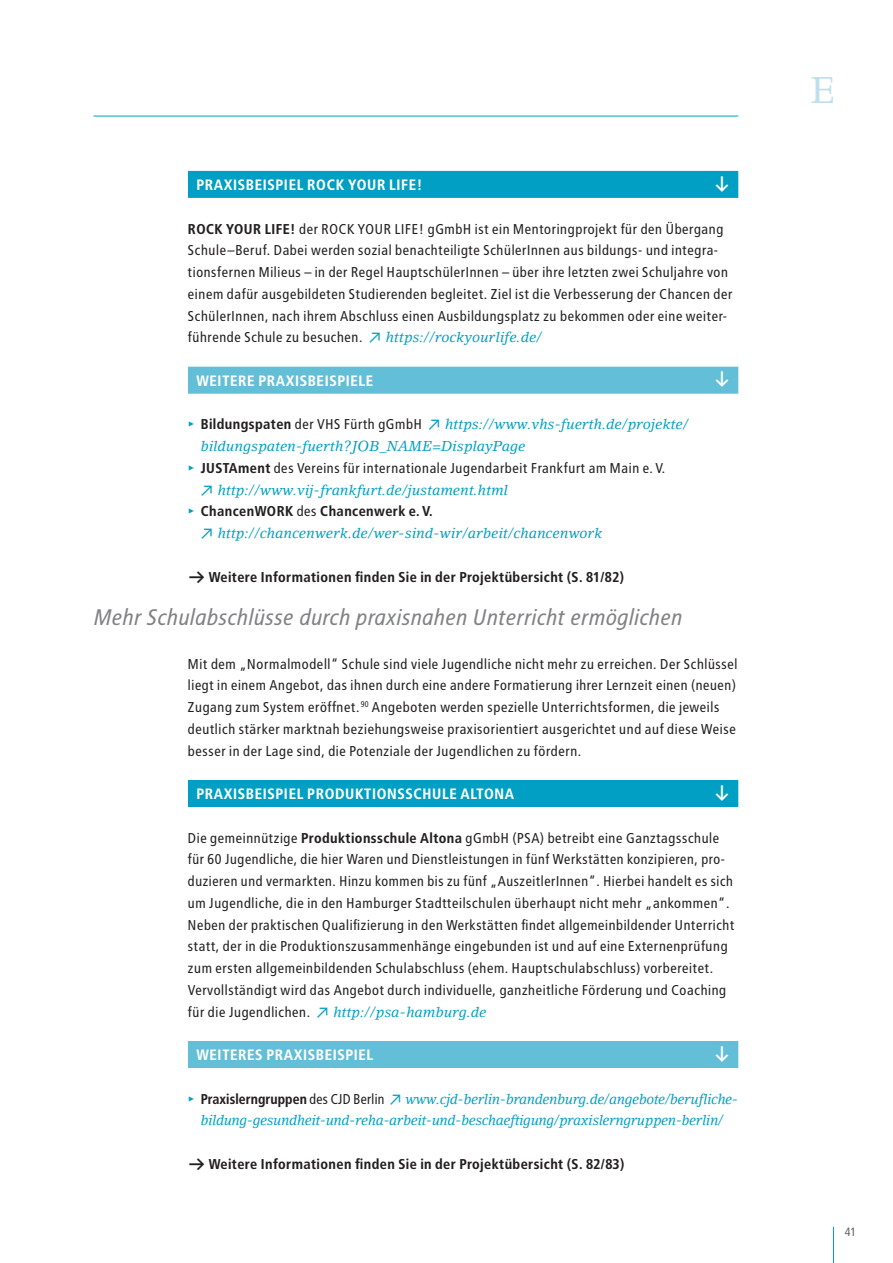
<style>
.page{position:relative;width:893px;height:1263px;background:#fff}
.page>*{position:absolute;margin:0;border:0;box-sizing:border-box;transform-origin:0 0}
.t1{font:45px "Apollo MT Pro";color:#bde0ed}
.t2{font:italic 22.5px "Transit Print OT";letter-spacing:-.01em;color:#808285}
.t3{font:15px "Transit Print OT Bld";letter-spacing:.02em;color:#fff}
.t4{font:14.25px/21.8px "Transit Print OT";letter-spacing:.01em;color:#231f20}
.t5{font:italic 14.25px/21.8px "Lino Letter LT";letter-spacing:.01em;color:#009fc3}
.t6{font:italic 14.25px/21.8px "Lino Letter LT";letter-spacing:-.015em;color:#009fc3;text-align:center;scale:.96 1}
.t7{font:14.25px "Transit Print OT Bld";letter-spacing:.01em;color:#231f20}
.t8{font:12px "Transit Print OT";color:#636366}
.s1{font-family:"Transit Print OT Bld"}
.s2{color:#009fc3}
.s3{font-family:"Lino Letter LT";font-style:italic;color:#009fc3}
.s4{font-family:"Transit Print OT";font-style:normal}
.s5{font-family:"Transit Print OT Bld";font-style:normal;color:#231f20}
.s6{font-family:"Transit Print OT";font-style:normal;color:#231f20}
.s7{font-family:"Transit Print OT";color:#009fc3}
.s8{font-family:"Transit Print OT"}
</style>
<div class="page">
<hr style="left:94px;top:116px;width:644px;height:1px;background:#009fc3">
<hr style="left:833px;top:1227px;width:1px;height:36px;background:#009fc3">
<div style="left:188px;top:171px;width:550px;height:27px;background:#009fc3"></div>
<div style="left:188px;top:367px;width:550px;height:27px;background:#63bed8"></div>
<div style="left:188px;top:780px;width:550px;height:27px;background:#009fc3"></div>
<div style="left:188px;top:1041px;width:550px;height:27px;background:#63bed8"></div>
<p class="t3" style="left:197px;top:176px;width:228px">PRAXISBEISPIEL ROCK YOUR LIFE!</p>
<p class="t3" style="left:713px;top:175px;width:20px">↓</p>
<p class="t4" style="left:188px;top:218px;width:547px"><span class="s1">ROCK YOUR LIFE!</span> der ROCK YOUR LIFE! gGmbH ist ein Mentoringprojekt für den Übergang Schule–Beruf. Dabei werden sozial benachteiligte SchülerInnen aus bildungs- und integra&shy;tionsfernen Milieus – in der Regel HauptschülerInnen – über ihre letzten zwei Schuljahre von einem dafür ausgebildeten Studierenden begleitet. Ziel ist die Verbesserung der Chancen der SchülerInnen, nach ihrem Abschluss einen Ausbildungsplatz zu bekommen oder eine weiter&shy;führende Schule zu besuchen. <span class="s2">↗</span><span class="s3">https://rockyourlife.de/</span></p>
<p class="t3" style="left:197px;top:372px;width:179px">WEITERE PRAXISBEISPIELE</p>
<p class="t3" style="left:713px;top:370px;width:20px">↓</p>
<p class="t5" style="left:201px;top:413px;width:489px;text-indent:-13px"><span class="s4">▸</span> <span class="s5">Bildungspaten</span> <span class="s6">der VHS Fürth gGmbH</span> <span class="s4">↗</span>https://www.vhs-fuerth.de/projekte/ bildungspaten-fuerth?JOB_NAME=DisplayPage</p>
<p class="t4" style="left:188px;top:457px;width:479px"><span class="s2">▸</span> <span class="s1">JUSTAment</span> des Vereins für internationale Jugendarbeit Frankfurt am Main e.V.</p>
<p class="t5" style="left:198px;top:479px;width:312px"><span class="s4">↗</span>http://www.vij-frankfurt.de/justament.html</p>
<p class="t7" style="left:188px;top:503px;width:247px"><span class="s7">▸</span> ChancenWORK <span class="s8">des</span> Chancenwerk e.V.</p>
<p class="t5" style="left:198px;top:522px;width:406px"><span class="s4">↗</span>http://chancenwerk.de/wer-sind-wir/arbeit/chancenwork</p>
<p class="t7" style="left:188px;top:568px;width:438px">→ Weitere Informationen finden Sie in der Projektübersicht (S. 81/82)</p>
<h2 class="t2" style="left:94px;top:604px;width:590px">Mehr Schulabschlüsse durch praxisnahen Unterricht ermöglichen</h2>
<p class="t4" style="left:188px;top:653px;width:551px">Mit dem „Normalmodell“ Schule sind viele Jugendliche nicht mehr zu erreichen. Der Schlüssel liegt in einem Angebot, das ihnen durch eine andere Formatierung ihrer Lernzeit einen (neuen)<br>Zugang zum System eröffnet.<sup>90</sup> Angeboten werden spezielle Unterrichtsformen, die jeweils deutlich stärker marktnah beziehungsweise praxisorientiert ausgerichtet und auf diese Weise besser in der Lage sind, die Potenziale der Jugendlichen zu fördern.</p>
<p class="t3" style="left:197px;top:785px;width:319px">PRAXISBEISPIEL PRODUKTIONSSCHULE ALTONA</p>
<p class="t3" style="left:713px;top:784px;width:20px">↓</p>
<p class="t4" style="left:188px;top:827px;width:548px">Die gemeinnützige <span class="s1">Produktionsschule Altona</span> gGmbH (PSA) betreibt eine Ganztagsschule für 60 Jugendliche, die hier Waren und Dienstleistungen in fünf Werkstätten konzipieren, pro&shy;duzieren und vermarkten. Hinzu kommen bis zu fünf „AuszeitlerInnen“. Hierbei handelt es sich um Jugendliche, die in den Hamburger Stadtteilschulen überhaupt nicht mehr „ankommen“.<br>Neben der praktischen Qualifizierung in den Werkstätten findet allgemeinbildender Unterricht statt, der in die Produktionszusammenhänge eingebunden ist und auf eine Externenprüfung zum ersten allgemeinbildenden Schulabschluss (ehem. Hauptschulabschluss) vorbereitet.<br>Vervollständigt wird das Angebot durch individuelle, ganzheitliche Förderung und Coaching</p>
<p class="t5" style="left:188px;top:1001px;width:300px"><span class="s6">für die Jugendlichen.</span> <span class="s4">↗</span>http://psa-hamburg.de</p>
<p class="t3" style="left:197px;top:1046px;width:179px">WEITERES PRAXISBEISPIEL</p>
<p class="t3" style="left:713px;top:1045px;width:20px">↓</p>
<p class="t6" style="left:188px;top:1088px;width:575px"><span class="s4">▸</span> <span class="s5">Praxislerngruppen</span> <span class="s6">des CJD Berlin</span> <span class="s4">↗</span> www.cjd-berlin-brandenburg.de/angebote/berufliche&shy;bildung-gesundheit-und-reha-arbeit-und-beschaeftigung/praxislerngruppen-berlin/</p>
<p class="t7" style="left:188px;top:1156px;width:438px">→ Weitere Informationen finden Sie in der Projektübersicht (S. 82/83)</p>
<h1 class="t1" style="left:810px;top:64px;width:26px">E</h1>
<p class="t8" style="left:845px;top:1225px;width:13px">41</p>
</div>
